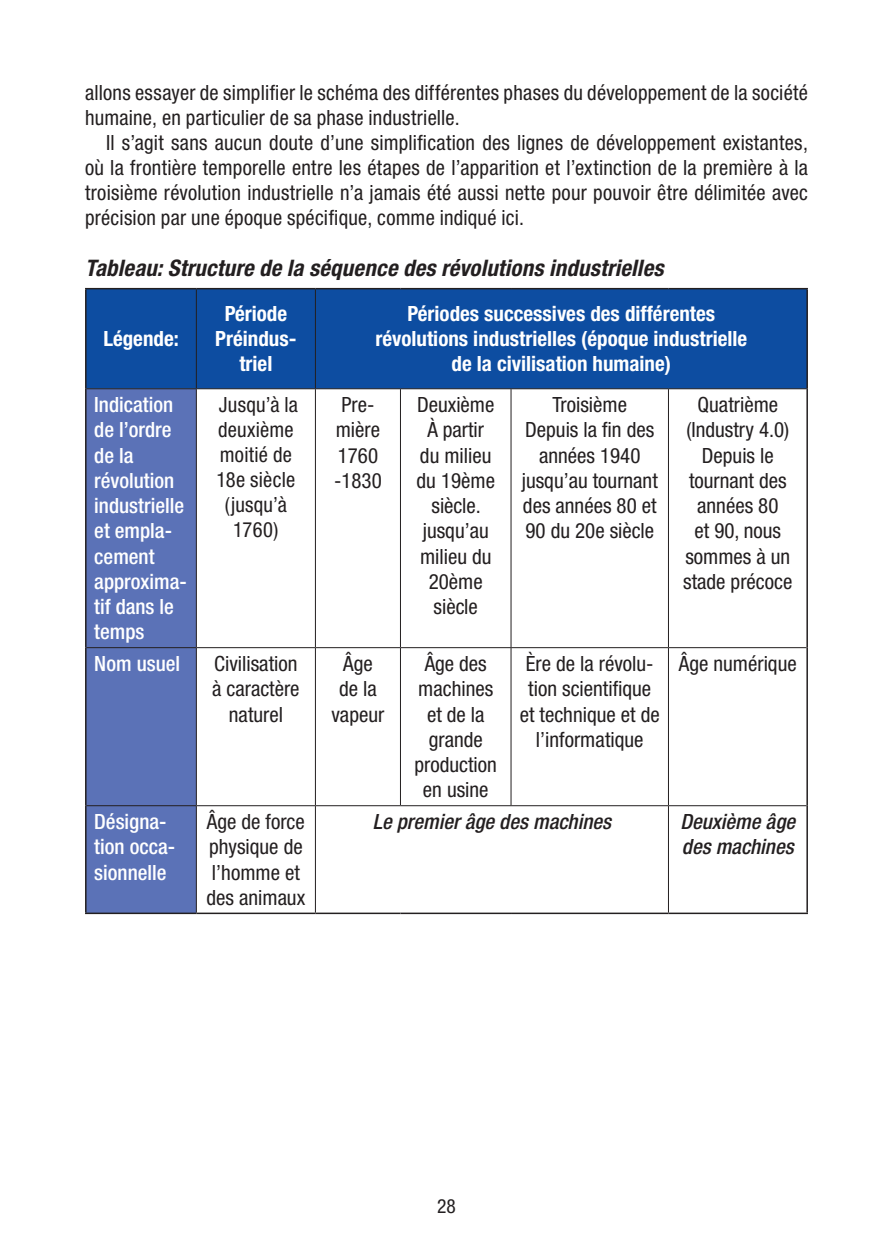
<style>
.page{position:relative;width:893px;height:1259px;background:#fff}
.page>*{position:absolute;margin:0;border:0;box-sizing:border-box;transform-origin:0 0}
.t1{font:italic 700 condensed 22.8px "Helvetica Neue LT Pro";letter-spacing:.01em;color:#231f20}
.t2{font:condensed 21px/25.2px "Helvetica Neue LT Pro";color:#231f20;text-align:center}
.t3{font:700 condensed 21px/25.2px "Helvetica Neue LT Pro";color:#fff;text-align:center}
.t4{font:500 condensed 21px/25.2px "Helvetica Neue LT Pro";color:#fff}
.t5{font:italic 500 condensed 21px/25.2px "Helvetica Neue LT Pro";color:#231f20}
.t6{font:condensed 19.5px "Helvetica Neue LT Pro";color:#231f20}
</style>
<div class="page">
<div style="left:87px;top:289px;width:719px;height:99px;background:#0d4da1"></div>
<div style="left:87px;top:389px;width:109px;height:523px;background:#5b72b7"></div>
<hr style="left:806px;top:289px;width:2px;height:100px;background:#231f20">
<hr style="left:196px;top:289px;width:1px;height:99px;background:#231f20">
<hr style="left:315px;top:289px;width:1px;height:99px;background:#231f20">
<hr style="left:87px;top:388px;width:109px;height:1px;background:#231f20">
<hr style="left:196px;top:388px;width:119px;height:1px;background:#231f20">
<hr style="left:196px;top:389px;width:1px;height:258px;background:#231f20">
<hr style="left:315px;top:388px;width:85px;height:1px;background:#231f20">
<hr style="left:315px;top:389px;width:1px;height:258px;background:#231f20">
<hr style="left:400px;top:388px;width:111px;height:1px;background:#231f20">
<hr style="left:400px;top:389px;width:1px;height:258px;background:#231f20">
<hr style="left:511px;top:388px;width:157px;height:1px;background:#231f20">
<hr style="left:510px;top:389px;width:1px;height:258px;background:#231f20">
<hr style="left:668px;top:388px;width:138px;height:1px;background:#231f20">
<hr style="left:668px;top:389px;width:1px;height:258px;background:#231f20">
<hr style="left:87px;top:647px;width:109px;height:1px;background:#231f20">
<hr style="left:196px;top:647px;width:119px;height:1px;background:#231f20">
<hr style="left:196px;top:648px;width:1px;height:157px;background:#231f20">
<hr style="left:315px;top:647px;width:85px;height:1px;background:#231f20">
<hr style="left:315px;top:648px;width:1px;height:157px;background:#231f20">
<hr style="left:400px;top:647px;width:111px;height:1px;background:#231f20">
<hr style="left:400px;top:648px;width:1px;height:157px;background:#231f20">
<hr style="left:511px;top:647px;width:157px;height:1px;background:#231f20">
<hr style="left:510px;top:648px;width:1px;height:157px;background:#231f20">
<hr style="left:668px;top:647px;width:138px;height:1px;background:#231f20">
<hr style="left:668px;top:648px;width:1px;height:157px;background:#231f20">
<hr style="left:87px;top:805px;width:109px;height:1px;background:#231f20">
<hr style="left:196px;top:805px;width:119px;height:1px;background:#231f20">
<hr style="left:196px;top:806px;width:1px;height:106px;background:#231f20">
<hr style="left:315px;top:805px;width:85px;height:1px;background:#231f20">
<hr style="left:315px;top:806px;width:1px;height:106px;background:#231f20">
<hr style="left:400px;top:805px;width:111px;height:1px;background:#231f20">
<hr style="left:511px;top:805px;width:157px;height:1px;background:#231f20">
<hr style="left:668px;top:805px;width:138px;height:1px;background:#231f20">
<hr style="left:668px;top:806px;width:1px;height:106px;background:#231f20">
<hr style="left:85px;top:289px;width:2px;height:100px;background:#231f20">
<hr style="left:85px;top:288px;width:111px;height:1px;background:#231f20">
<hr style="left:196px;top:288px;width:119px;height:1px;background:#231f20">
<hr style="left:315px;top:288px;width:85px;height:1px;background:#231f20">
<hr style="left:400px;top:288px;width:111px;height:1px;background:#231f20">
<hr style="left:511px;top:288px;width:157px;height:1px;background:#231f20">
<hr style="left:668px;top:288px;width:140px;height:1px;background:#231f20">
<hr style="left:85px;top:389px;width:2px;height:258px;background:#231f20">
<hr style="left:85px;top:647px;width:2px;height:158px;background:#231f20">
<hr style="left:806px;top:389px;width:2px;height:258px;background:#231f20">
<hr style="left:806px;top:647px;width:2px;height:158px;background:#231f20">
<hr style="left:85px;top:805px;width:2px;height:107px;background:#231f20">
<hr style="left:85px;top:912px;width:111px;height:2px;background:#231f20">
<hr style="left:196px;top:912px;width:119px;height:2px;background:#231f20">
<hr style="left:315px;top:912px;width:85px;height:2px;background:#231f20">
<hr style="left:400px;top:912px;width:111px;height:2px;background:#231f20">
<hr style="left:511px;top:912px;width:157px;height:2px;background:#231f20">
<hr style="left:806px;top:805px;width:2px;height:107px;background:#231f20">
<hr style="left:668px;top:912px;width:140px;height:2px;background:#231f20">
<p class="t2" style="left:85px;top:80px;width:724px;text-align:left">allons essayer de simplifier le schéma des différentes phases du développement de la société humaine, en particulier de sa phase industrielle.</p>
<p class="t2" style="left:85px;top:130px;width:724px;text-align:justify;text-indent:21px">Il s’agit sans aucun doute d’une simplification des lignes de développement existantes, où la frontière temporelle entre les étapes de l’apparition et l’extinction de la première à la troisième révolution industrielle n’a jamais été aussi nette pour pouvoir être délimitée avec précision par une époque spécifique, comme indiqué ici.</p>
<p class="t1" style="left:85px;top:254px;width:580px">Tableau: Structure de la séquence des révolutions industrielles</p>
<p class="t3" style="left:103px;top:326px;width:77px">Légende:</p>
<p class="t3" style="left:215px;top:301px;width:83px">Période<br>Préindus&shy;triel</p>
<p class="t3" style="left:375px;top:301px;width:373px">Périodes successives des différentes révolutions industrielles (époque industrielle de la civilisation humaine)</p>
<p class="t4" style="left:94px;top:392px;width:94px">Indication de l’ordre de la révolution industrielle et empla&shy;cement approxima&shy;tif dans le temps</p>
<p class="t2" style="left:217px;top:392px;width:83px">Jusqu’à la deuxième moitié de<br>18e siècle (jusqu’à<br>1760)</p>
<p class="t2" style="left:334px;top:392px;width:49px">Pre&shy;mière<br>1760 -1830</p>
<p class="t2" style="left:416px;top:392px;width:80px">Deuxième<br>À partir du milieu du 19ème siècle. jusqu’au milieu du<br>20ème siècle</p>
<p class="t2" style="left:522px;top:392px;width:138px">Troisième<br>Depuis la fin des années 1940 jusqu’au tournant des années 80 et<br>90 du 20e siècle</p>
<p class="t2" style="left:683px;top:392px;width:111px">Quatrième (Industry 4.0)<br>Depuis le tournant des années 80<br>et 90, nous sommes à un stade précoce</p>
<p class="t4" style="left:94px;top:651px;width:87px">Nom usuel</p>
<p class="t2" style="left:212px;top:651px;width:89px">Civilisation à caractère naturel</p>
<p class="t2" style="left:331px;top:651px;width:55px">Âge de la vapeur</p>
<p class="t2" style="left:415px;top:651px;width:84px">Âge des machines et de la grande production en usine</p>
<p class="t2" style="left:520px;top:651px;width:141px">Ère de la révolu&shy;tion scientifique et technique et de l’informatique</p>
<p class="t2" style="left:679px;top:651px;width:119px">Âge numérique</p>
<p class="t4" style="left:94px;top:809px;width:82px">Désigna&shy;tion occa&shy;sionnelle</p>
<p class="t2" style="left:207px;top:809px;width:100px;text-align:left">Âge de force physique de l’homme et des animaux</p>
<p class="t5" style="left:373px;top:809px;width:240px">Le premier âge des machines</p>
<p class="t5" style="left:680px;top:809px;width:116px">Deuxième âge des machines</p>
<p class="t6" style="left:437px;top:1195px;width:20px">28</p>
</div>
